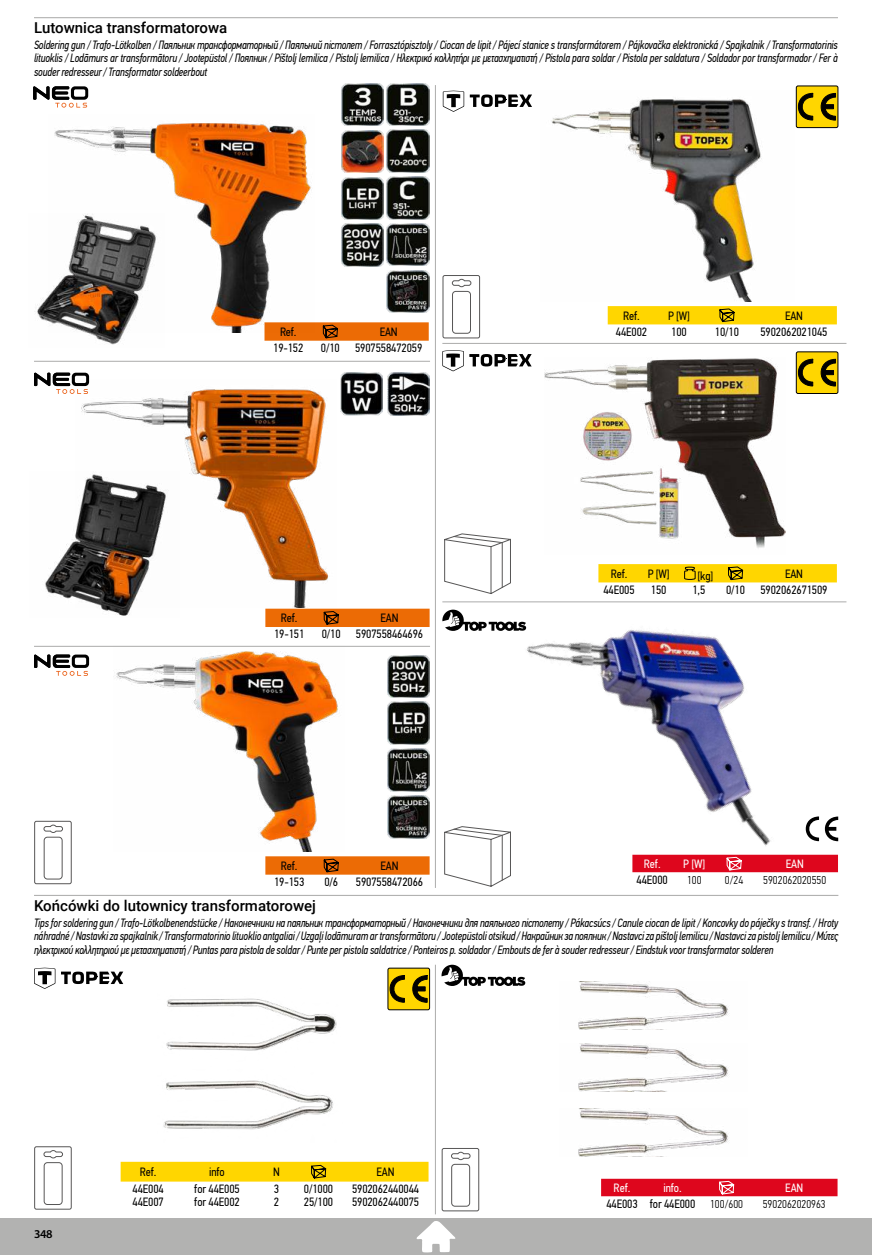
<style>
.page{position:relative;width:872px;height:1255px;background:#fff}
.page>*{position:absolute;margin:0;border:0;box-sizing:border-box;transform-origin:0 0}
.t1{font:500 15px "Roboto";color:#000}
.t2{font:italic 12px/13.5px "PF Din Text Cond Pro";letter-spacing:-.01em;color:#000;text-align:justify;scale:.9 1}
.t3{font:12px "PF Din Text Cond Pro";letter-spacing:-.01em;color:#000}
.t4{font:12px "PF Din Text Cond Pro";letter-spacing:-.005em;color:#fff}
.t5{font:600 12px "Myriad Pro";color:#000}
.t6{font:300 11.4px "PF Din Text Cond Pro";color:#000}
.s1{font-weight:300;font-size:11.4px}
</style>
<div class="page">
<div style="left:0;top:1218px;width:872px;height:36px;background:#b2b2b1"></div>
<svg style="left:416px;top:1221px;width:39px;height:31px"></svg>
<svg style="left:265px;top:608px;width:164px;height:19px;background:#e46d0e"></svg>
<svg style="left:264px;top:322px;width:165px;height:19px;background:#e36c0e"></svg>
<svg style="left:265px;top:856px;width:164px;height:18px;background:#e46a09"></svg>
<svg style="left:34px;top:372px;width:55px;height:22px"></svg>
<svg style="left:33px;top:86px;width:55px;height:22px"></svg>
<svg style="left:34px;top:654px;width:55px;height:21px"></svg>
<img style="left:551px;top:99px;width:211px;height:202px">
<img style="left:544px;top:358px;width:241px;height:186px">
<div style="left:796px;top:352px;width:42px;height:41px;background:#ffd600;border-radius:2px"></div>
<div style="left:796px;top:351px;width:42px;height:43px;border:1px solid #000;border-radius:2px"></div>
<svg style="left:796px;top:359px;width:40px;height:27px"></svg>
<div style="left:796px;top:86px;width:42px;height:42px;background:#ffd600;border-radius:2px"></div>
<div style="left:796px;top:85px;width:42px;height:43px;border:1px solid #000;border-radius:2px"></div>
<svg style="left:796px;top:93px;width:40px;height:27px"></svg>
<svg style="left:607px;top:306px;width:230px;height:18px;background:#f8d102"></svg>
<hr style="left:34px;top:17px;width:804px;height:1px;background:#b2b2b1">
<img style="left:513px;top:544px;width:327px;height:329px">
<svg style="left:632px;top:854px;width:206px;height:18px;background:#e0172c"></svg>
<svg style="left:801px;top:816px;width:37px;height:25px"></svg>
<svg style="left:470px;top:94px;width:62px;height:13px"></svg>
<svg style="left:443px;top:91px;width:21px;height:21px"></svg>
<svg style="left:442px;top:350px;width:89px;height:21px"></svg>
<svg style="left:442px;top:609px;width:84px;height:22px"></svg>
<div style="left:443px;top:275px;width:37px;height:63px;border:1px solid #575656;border-radius:2px"></div>
<svg style="left:452px;top:279px;width:19px;height:8px"></svg>
<div style="left:452px;top:291px;width:19px;height:42px;border:1px solid #575656;border-radius:3px"></div>
<div style="left:34px;top:821px;width:37px;height:62px;border:1px solid #575656;border-radius:2px"></div>
<svg style="left:43px;top:824px;width:20px;height:9px"></svg>
<div style="left:44px;top:836px;width:18px;height:43px;border:1px solid #575656;border-radius:3px"></div>
<svg style="left:444px;top:533px;width:67px;height:61px"></svg>
<svg style="left:444px;top:826px;width:67px;height:61px"></svg>
<hr style="left:442px;top:343px;width:404px;height:1px;background:#b2b2b1">
<hr style="left:442px;top:601px;width:404px;height:1px;background:#b2b2b1">
<img style="left:45px;top:539px;width:86px;height:77px">
<img style="left:75px;top:379px;width:253px;height:228px">
<img style="left:340px;top:372px;width:43px;height:43px">
<img style="left:387px;top:372px;width:42px;height:43px">
<img style="left:37px;top:297px;width:87px;height:48px">
<img style="left:48px;top:123px;width:266px;height:209px">
<img style="left:341px;top:83px;width:43px;height:43px">
<img style="left:341px;top:130px;width:43px;height:43px">
<img style="left:386px;top:130px;width:43px;height:42px">
<img style="left:386px;top:83px;width:43px;height:42px">
<img style="left:386px;top:177px;width:43px;height:42px">
<img style="left:386px;top:223px;width:43px;height:43px">
<img style="left:386px;top:270px;width:43px;height:43px">
<img style="left:341px;top:177px;width:43px;height:42px">
<img style="left:341px;top:224px;width:43px;height:42px">
<img style="left:116px;top:651px;width:222px;height:200px">
<img style="left:387px;top:655px;width:42px;height:42px">
<img style="left:387px;top:702px;width:42px;height:42px">
<img style="left:387px;top:748px;width:42px;height:43px">
<img style="left:387px;top:795px;width:42px;height:43px">
<div style="left:388px;top:968px;width:41px;height:41px;background:#ffd600;border-radius:2px"></div>
<div style="left:387px;top:967px;width:43px;height:43px;border:1px solid #000;border-radius:2px"></div>
<svg style="left:387px;top:975px;width:40px;height:27px"></svg>
<hr style="left:34px;top:894px;width:804px;height:2px;background:#b2b2b1">
<svg style="left:121px;top:1161px;width:307px;height:20px;background:#fad40a"></svg>
<img style="left:163px;top:998px;width:174px;height:132px">
<img style="left:578px;top:981px;width:150px;height:48px">
<img style="left:578px;top:1108px;width:150px;height:48px">
<img style="left:578px;top:1043px;width:150px;height:48px">
<svg style="left:601px;top:1178px;width:236px;height:18px;background:#e0162c"></svg>
<svg style="left:61px;top:971px;width:62px;height:13px"></svg>
<svg style="left:34px;top:967px;width:21px;height:21px"></svg>
<svg style="left:441px;top:964px;width:84px;height:21px"></svg>
<div style="left:34px;top:1146px;width:37px;height:63px;border:1px solid #575656;border-radius:2px"></div>
<svg style="left:43px;top:1150px;width:20px;height:8px"></svg>
<div style="left:44px;top:1162px;width:18px;height:42px;border:1px solid #575656;border-radius:3px"></div>
<div style="left:442px;top:1148px;width:37px;height:62px;border:1px solid #575656;border-radius:2px"></div>
<svg style="left:451px;top:1151px;width:19px;height:9px"></svg>
<div style="left:451px;top:1163px;width:19px;height:43px;border:1px solid #575656;border-radius:3px"></div>
<hr style="left:34px;top:645px;width:396px;height:2px;background:#b2b2b1">
<hr style="left:34px;top:361px;width:396px;height:1px;background:#b2b2b1">
<hr style="left:435px;top:85px;width:1px;height:802px;background:#b2b2b1">
<hr style="left:435px;top:964px;width:1px;height:250px;background:#b2b2b1">
<p class="t1" style="left:34px;top:17px;width:195px">Lutownica transformatorowa</p>
<p class="t2" style="left:34px;top:38px;width:894px">Soldering gun / Trafo-Lötkolben / Паяльник трансформаторный / Паяльний пістолет / Forrasztópisztoly / Ciocan de lipit / Pájecí stanice s transformátorem / Pájkovačka elektronická / Spajkalnik / Transformatorinis lituoklis / Lodāmurs ar transformātoru / Jootepüstol / Поялник / Pištolj lemilica / Pistolj lemilica / Ηλεκτρικό κολλητήρι με μετασχηματιστή / Pistola para soldar / Pistola per saldatura / Soldador por transformador / Fer à souder redresseur / Transformator soldeerbout</p>
<p class="t3" style="left:280px;top:325px;width:18px">Ref.</p>
<p class="t3" style="left:380px;top:325px;width:19px">EAN</p>
<p class="t3" style="left:273px;top:340px;width:32px">19-152</p>
<p class="t3" style="left:321px;top:340px;width:20px">0/10</p>
<p class="t3" style="left:355px;top:340px;width:69px">5907558472059</p>
<p class="t3" style="left:281px;top:611px;width:18px">Ref.</p>
<p class="t3" style="left:380px;top:611px;width:19px">EAN</p>
<p class="t3" style="left:274px;top:627px;width:32px">19-151</p>
<p class="t3" style="left:322px;top:627px;width:20px">0/10</p>
<p class="t3" style="left:356px;top:627px;width:69px">5907558464696</p>
<p class="t3" style="left:281px;top:858px;width:18px">Ref.</p>
<p class="t3" style="left:380px;top:858px;width:19px">EAN</p>
<p class="t3" style="left:274px;top:874px;width:32px">19-153</p>
<p class="t3" style="left:324px;top:874px;width:15px">0/6</p>
<p class="t3" style="left:356px;top:874px;width:69px">5907558472066</p>
<p class="t3" style="left:623px;top:308px;width:18px">Ref.</p>
<p class="t3" style="left:668px;top:308px;width:23px">P [W]</p>
<p class="t3" style="left:785px;top:308px;width:19px">EAN</p>
<p class="t3" style="left:616px;top:324px;width:33px">44E002</p>
<p class="t3" style="left:671px;top:324px;width:17px">100</p>
<p class="t3" style="left:715px;top:324px;width:26px">10/10</p>
<p class="t3" style="left:760px;top:324px;width:69px">5902062021045</p>
<p class="t3" style="left:611px;top:566px;width:18px">Ref.</p>
<p class="t3" style="left:648px;top:566px;width:23px">P [W]</p>
<p class="t3" style="left:697px;top:568px;width:17px">[kg]</p>
<p class="t3" style="left:785px;top:566px;width:19px">EAN</p>
<p class="t3" style="left:603px;top:582px;width:33px">44E005</p>
<p class="t3" style="left:651px;top:582px;width:17px">150</p>
<p class="t3" style="left:692px;top:582px;width:14px">1,5</p>
<p class="t3" style="left:726px;top:582px;width:20px">0/10</p>
<p class="t3" style="left:760px;top:582px;width:69px">5902062671509</p>
<p class="t4" style="left:644px;top:856px;width:18px">Ref.</p>
<p class="t4" style="left:683px;top:856px;width:24px">P [W]</p>
<p class="t4" style="left:785px;top:856px;width:20px">EAN</p>
<p class="t3" style="left:636px;top:873px;width:33px">44E000</p>
<p class="t6" style="left:687px;top:873px;width:16px">100</p>
<p class="t6" style="left:725px;top:873px;width:20px">0/24</p>
<p class="t6" style="left:763px;top:873px;width:64px">5902062020550</p>
<p class="t1" style="left:34px;top:895px;width:283px">Końcówki do lutownicy transformatorowej</p>
<p class="t2" style="left:34px;top:915px;width:895px">Tips for soldering gun / Trafo-Lötkolbenendstücke / Наконечники на паяльник трансформаторный / Наконечники для паяльного пістолету / Pákacsúcs / Canule ciocan de lipit / Koncovky do páječky s transf. / Hroty náhradné / Nastavki za spajkalnik / Transformatorinio lituoklio antgaliai / Uzgaļi lodāmuram ar transformātoru / Jootepüstoli otsikud / Накрайник за поялник / Nastavci za pištolj lemilicu / Nastavci za pistolj lemilicu / Μύτες ηλεκτρικού κολλητηριού με μετασχηματιστή / Puntas para pistola de soldar / Punte per pistola saldatrice / Ponteiros p. soldador / Embouts de fer à souder redresseur / Eindstuk voor transformator solderen</p>
<p class="t5" style="left:34px;top:1225px;width:20px">348</p>
<p class="t3" style="left:140px;top:1164px;width:18px">Ref.</p>
<p class="t3" style="left:209px;top:1164px;width:17px">info</p>
<p class="t3" style="left:273px;top:1164px;width:8px">N</p>
<p class="t3" style="left:377px;top:1164px;width:19px">EAN</p>
<p class="t3" style="left:132px;top:1181px;width:33px">44E004</p>
<p class="t3" style="left:194px;top:1181px;width:47px">for 44E005</p>
<p class="t3" style="left:274px;top:1181px;width:7px">3</p>
<p class="t3" style="left:304px;top:1181px;width:31px">0/1000</p>
<p class="t3" style="left:352px;top:1181px;width:69px">5902062440044</p>
<p class="t3" style="left:132px;top:1194px;width:33px">44E007</p>
<p class="t3" style="left:194px;top:1194px;width:47px">for 44E002</p>
<p class="t3" style="left:274px;top:1194px;width:7px">2</p>
<p class="t3" style="left:304px;top:1194px;width:31px">25/100</p>
<p class="t3" style="left:352px;top:1194px;width:69px">5902062440075</p>
<p class="t4" style="left:613px;top:1180px;width:18px">Ref.</p>
<p class="t4" style="left:663px;top:1180px;width:20px">info.</p>
<p class="t4" style="left:785px;top:1180px;width:20px">EAN</p>
<p class="t3" style="left:606px;top:1197px;width:138px">44E003 for 44E000 <span class="s1">100/600</span></p>
<p class="t6" style="left:763px;top:1197px;width:64px">5902062020963</p>
</div>
